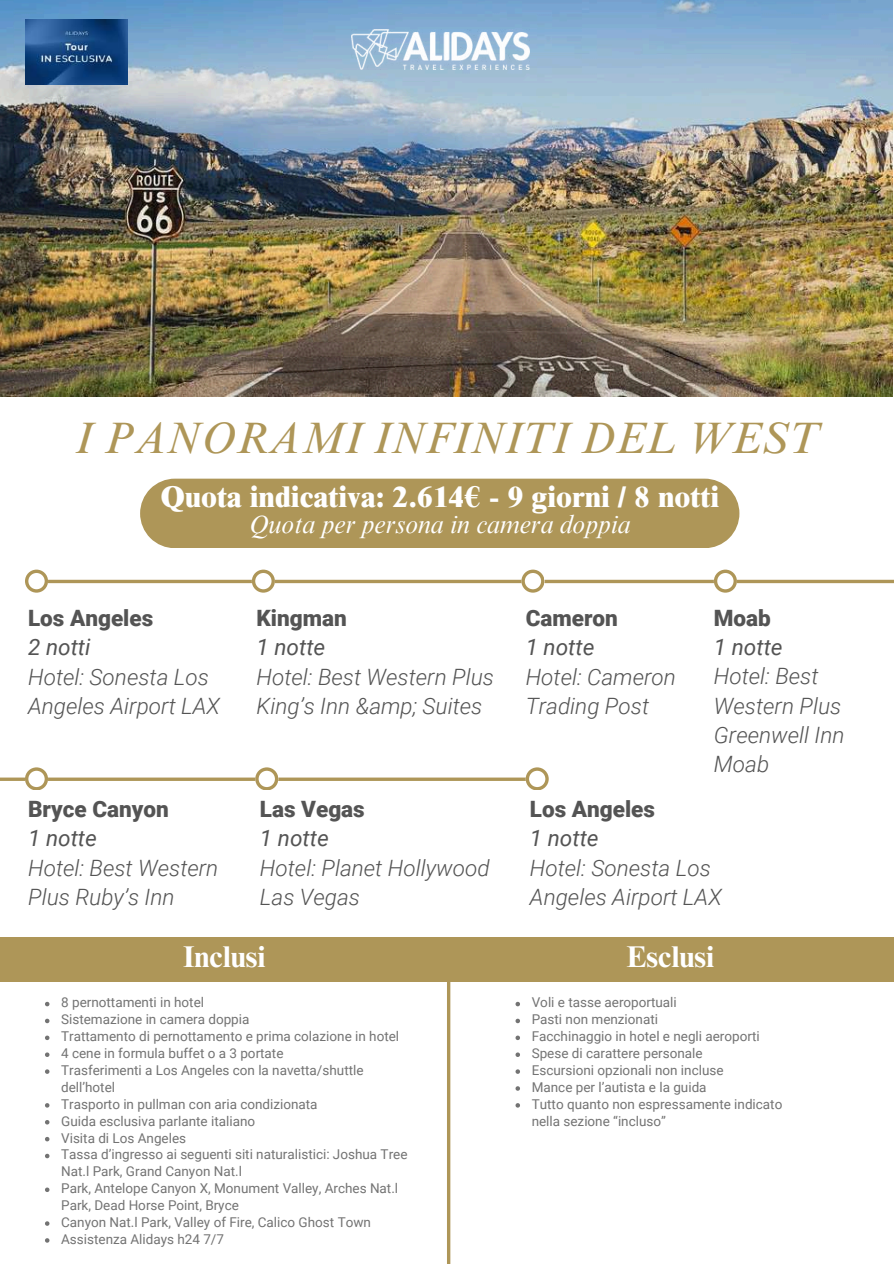
<style>
.page{position:relative;width:894px;height:1264px;background:#fff}
.page>*{position:absolute;margin:0;border:0;box-sizing:border-box;transform-origin:0 0}
.t1{font:italic 45px "Times NRMT Pro";color:#ae9658}
.t2{font:800 30px "Times NRMT Pro";color:#fff}
.t3{font:700 30px "Times NRMT Pro";color:#fff}
.t4{font:italic 25.5px "Times NRMT Pro";color:#fff}
.t5{font:italic 300 22.5px/29.2px "Roboto";color:#545454}
.t6{font:900 22.5px "Roboto";color:#545454}
.t7{font:italic 22.5px "Roboto";color:#545454}
.t8{font:13.5px/16.8px "Roboto";color:#737373}
</style>
<div class="page">
<img style="left:0;top:0;width:891px;height:396px">
<div style="left:140px;top:478px;width:599px;height:70px;background:#ae9658"></div>
<svg style="left:48px;top:579px;width:845px;height:4px;background:#bdaa78"></svg>
<svg style="left:0;top:777px;width:525px;height:4px;background:#baa671"></svg>
<hr style="left:447px;top:959px;width:3px;height:304px;background:#ae9658">
<svg style="left:25px;top:569px;width:22px;height:23px"></svg>
<svg style="left:25px;top:767px;width:22px;height:23px"></svg>
<svg style="left:252px;top:569px;width:22px;height:23px"></svg>
<svg style="left:255px;top:767px;width:23px;height:23px"></svg>
<svg style="left:521px;top:569px;width:22px;height:23px"></svg>
<svg style="left:525px;top:767px;width:23px;height:23px"></svg>
<div style="left:0;top:937px;width:893px;height:44px;background:#ae9658"></div>
<svg style="left:713px;top:569px;width:23px;height:23px"></svg>
<svg style="left:45px;top:1001px;width:4px;height:5px"></svg>
<svg style="left:45px;top:1018px;width:4px;height:5px"></svg>
<svg style="left:45px;top:1035px;width:4px;height:5px"></svg>
<svg style="left:45px;top:1052px;width:4px;height:4px"></svg>
<svg style="left:45px;top:1069px;width:4px;height:4px"></svg>
<svg style="left:45px;top:1103px;width:4px;height:4px"></svg>
<svg style="left:45px;top:1120px;width:4px;height:4px"></svg>
<svg style="left:45px;top:1137px;width:4px;height:4px"></svg>
<svg style="left:45px;top:1153px;width:4px;height:5px"></svg>
<svg style="left:45px;top:1187px;width:4px;height:4px"></svg>
<svg style="left:45px;top:1221px;width:4px;height:4px"></svg>
<svg style="left:45px;top:1238px;width:4px;height:4px"></svg>
<svg style="left:515px;top:1001px;width:5px;height:5px"></svg>
<svg style="left:515px;top:1018px;width:5px;height:5px"></svg>
<svg style="left:515px;top:1035px;width:5px;height:5px"></svg>
<svg style="left:515px;top:1052px;width:5px;height:4px"></svg>
<svg style="left:515px;top:1069px;width:5px;height:4px"></svg>
<svg style="left:515px;top:1086px;width:5px;height:4px"></svg>
<svg style="left:515px;top:1103px;width:5px;height:4px"></svg>
<img style="left:351px;top:30px;width:178px;height:39px">
<img style="left:25px;top:19px;width:102px;height:66px">
<h1 class="t1" style="left:75px;top:420px;width:745px">I PANORAMI INFINITI DEL WEST</h1>
<h2 class="t2" style="left:160px;top:486px;width:560px">Quota indicativa: 2.614€ - 9 giorni / 8 notti</h2>
<h3 class="t4" style="left:249px;top:515px;width:383px">Quota per persona in camera doppia</h3>
<h3 class="t6" style="left:28px;top:605px;width:127px">Los Angeles</h3>
<h3 class="t7" style="left:28px;top:634px;width:64px">2 notti</h3>
<h3 class="t5" style="left:28px;top:662px;width:193px">Hotel: Sonesta Los<br>Angeles Airport LAX</h3>
<h3 class="t6" style="left:28px;top:796px;width:142px">Bryce Canyon</h3>
<h3 class="t7" style="left:28px;top:825px;width:70px">1 notte</h3>
<h3 class="t5" style="left:28px;top:853px;width:192px">Hotel: Best Western<br>Plus Ruby’s Inn</h3>
<h3 class="t6" style="left:256px;top:605px;width:92px">Kingman</h3>
<h3 class="t7" style="left:256px;top:634px;width:70px">1 notte</h3>
<h3 class="t5" style="left:256px;top:662px;width:239px">Hotel: Best Western Plus<br>King’s Inn &amp;amp; Suites</h3>
<h3 class="t6" style="left:260px;top:796px;width:106px">Las Vegas</h3>
<h3 class="t7" style="left:260px;top:825px;width:70px">1 notte</h3>
<h3 class="t5" style="left:260px;top:853px;width:231px">Hotel: Planet Hollywood<br>Las Vegas</h3>
<h3 class="t6" style="left:525px;top:605px;width:94px">Cameron</h3>
<h3 class="t7" style="left:525px;top:634px;width:70px">1 notte</h3>
<h3 class="t5" style="left:525px;top:662px;width:152px">Hotel: Cameron<br>Trading Post</h3>
<h3 class="t6" style="left:713px;top:605px;width:58px">Moab</h3>
<h3 class="t7" style="left:713px;top:634px;width:70px">1 notte</h3>
<h3 class="t5" style="left:713px;top:662px;width:132px">Hotel: Best<br>Western Plus<br>Greenwell Inn<br>Moab</h3>
<h3 class="t6" style="left:529px;top:796px;width:127px">Los Angeles</h3>
<h3 class="t7" style="left:529px;top:825px;width:70px">1 notte</h3>
<h3 class="t5" style="left:529px;top:853px;width:193px">Hotel: Sonesta Los<br>Angeles Airport LAX</h3>
<h2 class="t3" style="left:183px;top:945px;width:84px">Inclusi</h2>
<p class="t8" style="left:61px;top:994px;width:348px">8 pernottamenti in hotel<br>Sistemazione in camera doppia<br>Trattamento di pernottamento e prima colazione in hotel 4 cene in formula buffet o a 3 portate<br>Trasferimenti a Los Angeles con la navetta/shuttle dell’hotel<br>Trasporto in pullman con aria condizionata<br>Guida esclusiva parlante italiano<br>Visita di Los Angeles<br>Tassa d’ingresso ai seguenti siti naturalistici: Joshua Tree Nat.l Park, Grand Canyon Nat.l<br>Park, Antelope Canyon X, Monument Valley, Arches Nat.l Park, Dead Horse Point, Bryce<br>Canyon Nat.l Park, Valley of Fire, Calico Ghost Town Assistenza Alidays h24 7/7</p>
<p class="t8" style="left:531px;top:994px;width:252px">Voli e tasse aeroportuali<br>Pasti non menzionati<br>Facchinaggio in hotel e negli aeroporti<br>Spese di carattere personale<br>Escursioni opzionali non incluse<br>Mance per l’autista e la guida<br>Tutto quanto non espressamente indicato nella sezione “incluso”</p>
<h2 class="t3" style="left:626px;top:945px;width:89px">Esclusi</h2>
</div>
